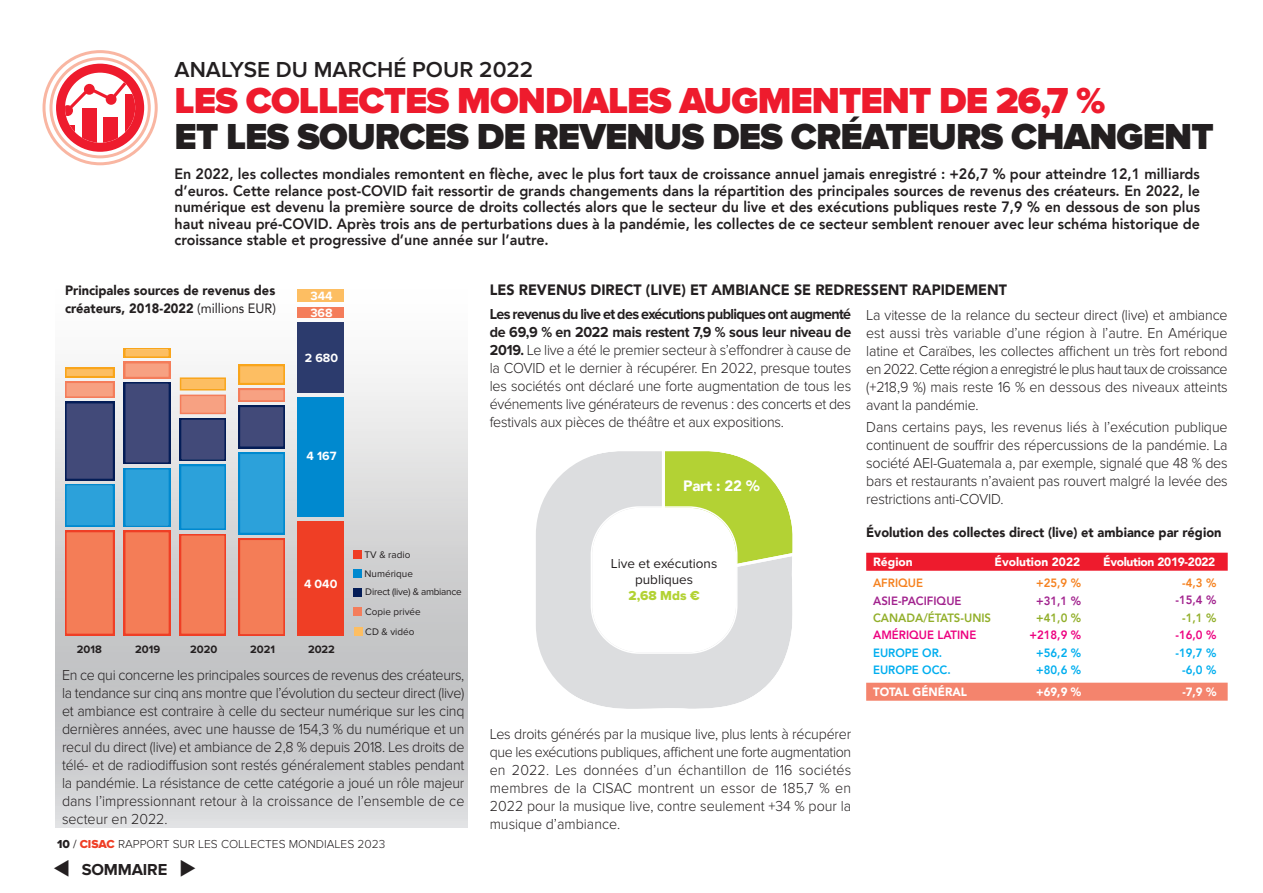
<style>
.page{position:relative;width:1263px;height:893px;background:#fff}
.page>*{position:absolute;margin:0;border:0;box-sizing:border-box;transform-origin:0 0}
.t1{font:900 37.5px/36px "Proxima Nova";letter-spacing:-.025em;color:#231f20}
.t2{font:600 22.5px "Proxima Nova";color:#231f20}
.t3{font:700 16.5px "Proxima Nova";letter-spacing:-.01em;color:#231f20}
.t4{font:300 15px/18px "Proxima Nova";letter-spacing:-.005em;color:#231f20;text-align:justify;scale:.95 1}
.t5{font:800 15px/16.5px "Avenir";color:#231f20;text-align:justify;scale:.95 1}
.t6{font:900 15px "Avenir";color:#231f20;scale:.95 1}
.t7{font:900 15px "Avenir";letter-spacing:-.015em;color:#fff}
.t8{font:900 13.5px/18px "Avenir";color:#231f20;scale:.95 1}
.t9{font:13.5px/16.2px "Proxima Nova";color:#231f20;text-align:center}
.t10{font:13.5px "Proxima Nova Extrabld";color:#b3d234}
.t11{font:700 12.45px "Proxima Nova";color:#fff}
.t12{font:300 12px "Proxima Nova";color:#231f20}
.t13{font:800 12px "Avenir";color:#00aeef;scale:.95 1}
.t14{font:800 12px "Avenir";color:#92af2a;scale:.95 1}
.t15{font:800 12px "Avenir";color:#ed0280;scale:.95 1}
.t16{font:800 12px "Avenir";color:#a2238e;scale:.95 1}
.t17{font:900 12px "Avenir";color:#fff;scale:.95 1}
.t18{font:900 12px "Avenir";color:#fff}
.t19{font:800 12px "Avenir";color:#f58220;scale:.95 1}
.t20{font:900 12px "Avenir";letter-spacing:-.025em;color:#fff}
.t21{font:700 11.1px "Proxima Nova";color:#231f20}
.t22{font:9.9px "Proxima Nova";color:#231f20}
.t23{font:9.9px "Proxima Nova";letter-spacing:-.025em;color:#231f20}
.s1{color:#ee1b2d}
.s2{font-weight:400}
.s3{font-family:"Proxima Nova Extrabld";font-weight:400}
.s4{font-family:"Proxima Nova Extrabld";font-weight:400;color:#ef3e25}
.s5{font-size:27px}
.s6{font-weight:700}
</style>
<div class="page">
<svg style="left:55px;top:289px;width:412px;height:539px"></svg>
<svg style="left:43px;top:50px;width:115px;height:115px"></svg>
<svg style="left:180px;top:418px;width:46px;height:217px;background:#8f7c86"></svg>
<div style="left:181px;top:396px;width:43px;height:17px;background:#f7a182"></div>
<div style="left:180px;top:395px;width:46px;height:19px;border:2px solid #f47d5b"></div>
<svg style="left:65px;top:368px;width:49px;height:267px;background:#9b777b"></svg>
<svg style="left:124px;top:348px;width:46px;height:287px;background:#957a80"></svg>
<div style="left:181px;top:379px;width:43px;height:10px;background:#fdbe62"></div>
<div style="left:180px;top:377px;width:46px;height:13px;border:2px solid #f9a51b"></div>
<div style="left:354px;top:551px;width:8px;height:8px;background:#ef3e25"></div>
<div style="left:354px;top:588px;width:8px;height:9px;background:#041d57"></div>
<div style="left:354px;top:627px;width:8px;height:9px;background:#fdbe62"></div>
<div style="left:354px;top:569px;width:8px;height:9px;background:#0089cf"></div>
<div style="left:354px;top:607px;width:8px;height:9px;background:#f47d5b"></div>
<svg style="left:239px;top:365px;width:46px;height:270px;background:#968689"></svg>
<div style="left:298px;top:521px;width:46px;height:114px;background:#ef3e25"></div>
<div style="left:298px;top:397px;width:46px;height:120px;background:#0089cf"></div>
<div style="left:298px;top:322px;width:46px;height:71px;background:#2c3b6d"></div>
<div style="left:298px;top:290px;width:46px;height:12px;background:#fdbe62"></div>
<div style="left:298px;top:308px;width:46px;height:10px;background:#f47d5b"></div>
<svg style="left:536px;top:451px;width:257px;height:258px"></svg>
<div style="left:866px;top:553px;width:362px;height:18px;background:#ee1b2d"></div>
<div style="left:866px;top:683px;width:362px;height:18px;background:#f4846d"></div>
<p class="t2" style="left:175px;top:62px;width:360px">ANALYSE DU MARCHÉ POUR 2022</p>
<p class="t1" style="left:175px;top:84px;width:1041px"><span class="s1">LES COLLECTES MONDIALES AUGMENTENT DE 26,7 %<br></span>ET LES SOURCES DE REVENUS DES CRÉATEURS CHANGENT</p>
<p class="t5" style="left:175px;top:166px;width:1081px">En 2022, les collectes mondiales remontent en flèche, avec le plus fort taux de croissance annuel jamais enregistré : +26,7 % pour atteindre 12,1 milliards d’euros. Cette relance post-COVID fait ressortir de grands changements dans la répartition des principales sources de revenus des créateurs. En 2022, le numérique est devenu la première source de droits collectés alors que le secteur du live et des exécutions publiques reste 7,9 % en dessous de son plus haut niveau pré-COVID. Après trois ans de perturbations dues à la pandémie, les collectes de ce secteur semblent renouer avec leur schéma historique de croissance stable et progressive d’une année sur l’autre.</p>
<p class="t8" style="left:65px;top:282px;width:223px">Principales sources de revenus des créateurs, 2018-2022 <span class="s2">(millions EUR)</span></p>
<p class="t11" style="left:310px;top:292px;width:24px">344</p>
<p class="t11" style="left:310px;top:309px;width:24px">368</p>
<p class="t11" style="left:305px;top:354px;width:35px">2 680</p>
<p class="t11" style="left:306px;top:452px;width:31px">4 167</p>
<p class="t21" style="left:77px;top:645px;width:26px">2018</p>
<p class="t21" style="left:135px;top:645px;width:27px">2019</p>
<p class="t21" style="left:190px;top:645px;width:29px">2020</p>
<p class="t11" style="left:304px;top:579px;width:35px">4 040</p>
<p class="t21" style="left:250px;top:645px;width:26px">2021</p>
<p class="t21" style="left:308px;top:645px;width:29px">2022</p>
<p class="t22" style="left:365px;top:551px;width:47px">TV &amp; radio</p>
<p class="t22" style="left:365px;top:571px;width:50px">Numérique</p>
<p class="t23" style="left:365px;top:589px;width:98px">Direct (live) &amp; ambiance</p>
<p class="t22" style="left:365px;top:628px;width:51px">CD &amp; vidéo</p>
<p class="t22" style="left:365px;top:608px;width:57px">Copie privée</p>
<p class="t4" style="left:62px;top:667px;width:425px">En ce qui concerne les principales sources de revenus des créateurs, la tendance sur cinq ans montre que l’évolution du secteur direct (live) et ambiance est contraire à celle du secteur numérique sur les cinq dernières années, avec une hausse de 154,3 % du numérique et un recul du direct (live) et ambiance de 2,8 % depuis 2018. Les droits de télé- et de radiodiffusion sont restés généralement stables pendant la pandémie. La résistance de cette catégorie a joué un rôle majeur dans l’impressionnant retour à la croissance de l’ensemble de ce secteur en 2022.</p>
<p class="t12" style="left:57px;top:840px;width:330px"><span class="s3">10</span> <span class="s2">/</span> <span class="s4">CISAC</span> RAPPORT SUR LES COLLECTES MONDIALES 2023</p>
<p class="t3" style="left:54px;top:863px;width:143px"><span class="s5">⊳</span> SOMMAIRE <span class="s5">⊲</span></p>
<p class="t6" style="left:490px;top:280px;width:546px">LES REVENUS DIRECT (LIVE) ET AMBIANCE SE REDRESSENT RAPIDEMENT</p>
<p class="t4" style="left:490px;top:306px;width:382px"><span class="s6">Les revenus du live et des exécutions publiques ont augmenté de 69,9 % en 2022 mais restent 7,9 % sous leur niveau de 2019.</span> Le live a été le premier secteur à s’effondrer à cause de la COVID et le dernier à récupérer. En 2022, presque toutes les sociétés ont déclaré une forte augmentation de tous les événements live générateurs de revenus : des concerts et des festivals aux pièces de théâtre et aux expositions.</p>
<p class="t7" style="left:683px;top:476px;width:78px">Part : 22 %</p>
<p class="t9" style="left:611px;top:556px;width:108px">Live et exécutions publiques</p>
<p class="t10" style="left:628px;top:587px;width:73px">2,68 Mds €</p>
<p class="t4" style="left:490px;top:726px;width:382px">Les droits générés par la musique live, plus lents à récupérer que les exécutions publiques, affichent une forte augmentation en 2022. Les données d’un échantillon de 116 sociétés membres de la CISAC montrent un essor de 185,7 % en 2022 pour la musique live, contre seulement +34 % pour la musique d’ambiance.</p>
<p class="t4" style="left:866px;top:307px;width:382px">La vitesse de la relance du secteur direct (live) et ambiance est aussi très variable d’une région à l’autre. En Amérique latine et Caraïbes, les collectes affichent un très fort rebond en 2022. Cette région a enregistré le plus haut taux de croissance (+218,9 %) mais reste 16 % en dessous des niveaux atteints avant la pandémie.</p>
<p class="t4" style="left:866px;top:419px;width:382px">Dans certains pays, les revenus liés à l’exécution publique continuent de souffrir des répercussions de la pandémie. La société AEI-Guatemala a, par exemple, signalé que 48 % des bars et restaurants n’avaient pas rouvert malgré la levée des restrictions anti-COVID.</p>
<p class="t8" style="left:866px;top:524px;width:376px">Évolution des collectes direct (live) et ambiance par région</p>
<p class="t18" style="left:873px;top:554px;width:41px">Région</p>
<p class="t18" style="left:994px;top:554px;width:87px">Évolution 2022</p>
<p class="t20" style="left:1103px;top:554px;width:114px">Évolution 2019-2022</p>
<p class="t19" style="left:873px;top:575px;width:54px">AFRIQUE</p>
<p class="t19" style="left:1036px;top:575px;width:49px">+25,9 %</p>
<p class="t19" style="left:1182px;top:575px;width:37px">-4,3 %</p>
<p class="t16" style="left:873px;top:593px;width:95px">ASIE-PACIFIQUE</p>
<p class="t16" style="left:1036px;top:592px;width:49px">+31,1 %</p>
<p class="t16" style="left:1175px;top:592px;width:45px">-15,4 %</p>
<p class="t14" style="left:873px;top:610px;width:126px">CANADA/ÉTATS-UNIS</p>
<p class="t14" style="left:1036px;top:610px;width:49px">+41,0 %</p>
<p class="t14" style="left:1182px;top:610px;width:37px">-1,1 %</p>
<p class="t15" style="left:873px;top:627px;width:110px">AMÉRIQUE LATINE</p>
<p class="t15" style="left:1029px;top:627px;width:56px">+218,9 %</p>
<p class="t15" style="left:1175px;top:627px;width:45px">-16,0 %</p>
<p class="t13" style="left:873px;top:645px;width:74px">EUROPE OR.</p>
<p class="t13" style="left:1036px;top:645px;width:49px">+56,2 %</p>
<p class="t13" style="left:1175px;top:645px;width:45px">-19,7 %</p>
<p class="t13" style="left:873px;top:662px;width:83px">EUROPE OCC.</p>
<p class="t13" style="left:1036px;top:662px;width:49px">+80,6 %</p>
<p class="t13" style="left:1182px;top:662px;width:37px">-6,0 %</p>
<p class="t17" style="left:873px;top:684px;width:100px">TOTAL GÉNÉRAL</p>
<p class="t17" style="left:1036px;top:684px;width:49px">+69,9 %</p>
<p class="t17" style="left:1182px;top:684px;width:37px">-7,9 %</p>
</div>
